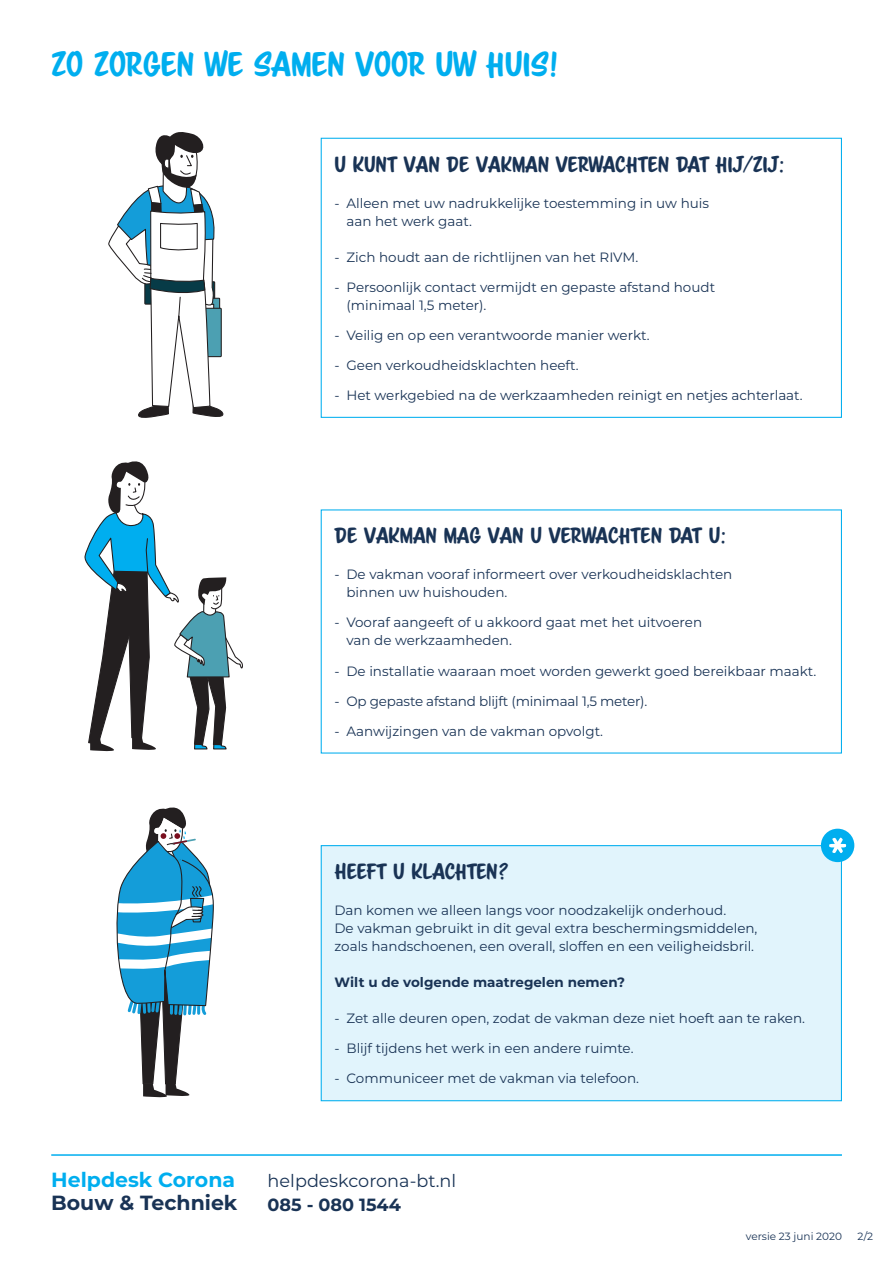
<style>
.page{position:relative;width:893px;height:1263px;background:#fff}
.page>*{position:absolute;margin:0;border:0;box-sizing:border-box;transform-origin:0 0}
.t1{font:30.3px "Scriptorama Markdown JF";color:#00aeef}
.t2{font:700 20.55px/23px "Montserrat";color:#00aeef}
.Kop{font:19.5px "Scriptorama Markdown JF";color:#193355}
.Body{font:17.7px "Montserrat";color:#193355}
.Body-2{font:700 17.7px "Montserrat";color:#193355}
.Body-3{font:13.5px/18px "Montserrat";color:#193355}
.Body-4{font:700 13.5px "Montserrat";color:#193355}
.Body-5{font:10.5px "Montserrat";color:#193355}
.s1{color:#193355}
</style>
<div class="page">
<div style="left:321px;top:138px;width:521px;height:280px;border:1px solid #00aeef"></div>
<div style="left:321px;top:846px;width:520px;height:255px;background:#e1f4fc"></div>
<div style="left:321px;top:845px;width:521px;height:256px;border:1px solid #00aeef"></div>
<svg style="left:116px;top:807px;width:98px;height:291px"></svg>
<svg style="left:108px;top:132px;width:116px;height:286px"></svg>
<svg style="left:84px;top:461px;width:159px;height:291px"></svg>
<div style="left:821px;top:829px;width:33px;height:33px;background:#00aeef;border-radius:50%"></div>
<svg style="left:829px;top:838px;width:17px;height:15px"></svg>
<hr style="left:51px;top:1154px;width:791px;height:2px;background:#00aeef">
<p class="t1" style="left:51px;top:44px;width:508px">ZO ZORGEN WE SAMEN VOOR UW HUIS!</p>
<p class="Kop" style="left:334px;top:151px;width:452px">U KUNT VAN DE VAKMAN VERWACHTEN DAT HIJ/ZIJ:</p>
<p class="Body-3" style="left:346px;top:193px;width:364px;text-indent:-12px">- Alleen met uw nadrukkelijke toestemming in uw huis aan het werk gaat.</p>
<p class="Body-3" style="left:334px;top:247px;width:305px">- Zich houdt aan de richtlijnen van het RIVM.</p>
<p class="Body-3" style="left:346px;top:277px;width:370px;text-indent:-12px">- Persoonlijk contact vermijdt en gepaste afstand houdt (minimaal 1,5 meter).</p>
<p class="Body-3" style="left:334px;top:325px;width:317px">- Veilig en op een verantwoorde manier werkt.</p>
<p class="Body-3" style="left:334px;top:355px;width:246px">- Geen verkoudheidsklachten heeft.</p>
<p class="Body-3" style="left:334px;top:385px;width:470px">- Het werkgebied na de werkzaamheden reinigt en netjes achterlaat.</p>
<p class="Kop" style="left:334px;top:523px;width:393px">DE VAKMAN MAG VAN U VERWACHTEN DAT U:</p>
<p class="Body-3" style="left:346px;top:565px;width:387px;text-indent:-12px">- De vakman vooraf informeert over verkoudheidsklachten binnen uw huishouden.</p>
<p class="Body-3" style="left:346px;top:613px;width:357px;text-indent:-12px">- Vooraf aangeeft of u akkoord gaat met het uitvoeren van de werkzaamheden.</p>
<p class="Body-3" style="left:334px;top:661px;width:483px">- De installatie waaraan moet worden gewerkt goed bereikbaar maakt.</p>
<p class="Body-3" style="left:334px;top:691px;width:314px">- Op gepaste afstand blijft (minimaal 1,5 meter).</p>
<p class="Body-3" style="left:334px;top:721px;width:270px">- Aanwijzingen van de vakman opvolgt.</p>
<p class="Kop" style="left:334px;top:859px;width:176px">HEEFT U KLACHTEN?</p>
<p class="Body-3" style="left:334px;top:901px;width:424px">Dan komen we alleen langs voor noodzakelijk onderhoud.<br>De vakman gebruikt in dit geval extra beschermingsmiddelen, zoals handschoenen, een overall, sloffen en een veiligheidsbril.</p>
<p class="Body-4" style="left:334px;top:973px;width:292px">Wilt u de volgende maatregelen nemen?</p>
<p class="Body-3" style="left:334px;top:1009px;width:472px">- Zet alle deuren open, zodat de vakman deze niet hoeft aan te raken.</p>
<p class="Body-3" style="left:334px;top:1039px;width:301px">- Blijf tijdens het werk in een andere ruimte.</p>
<p class="Body-3" style="left:334px;top:1069px;width:306px">- Communiceer met de vakman via telefoon.</p>
<p class="t2" style="left:51px;top:1167px;width:188px">Helpdesk Corona<br><span class="s1">Bouw &amp; Techniek</span></p>
<p class="Body" style="left:268px;top:1168px;width:190px">helpdeskcorona-bt.nl</p>
<p class="Body-2" style="left:268px;top:1192px;width:135px">085 - 080 1544</p>
<p class="Body-5" style="left:746px;top:1229px;width:98px">versie 23 juni 2020</p>
<p class="Body-5" style="left:858px;top:1229px;width:17px">2/2</p>
</div>
